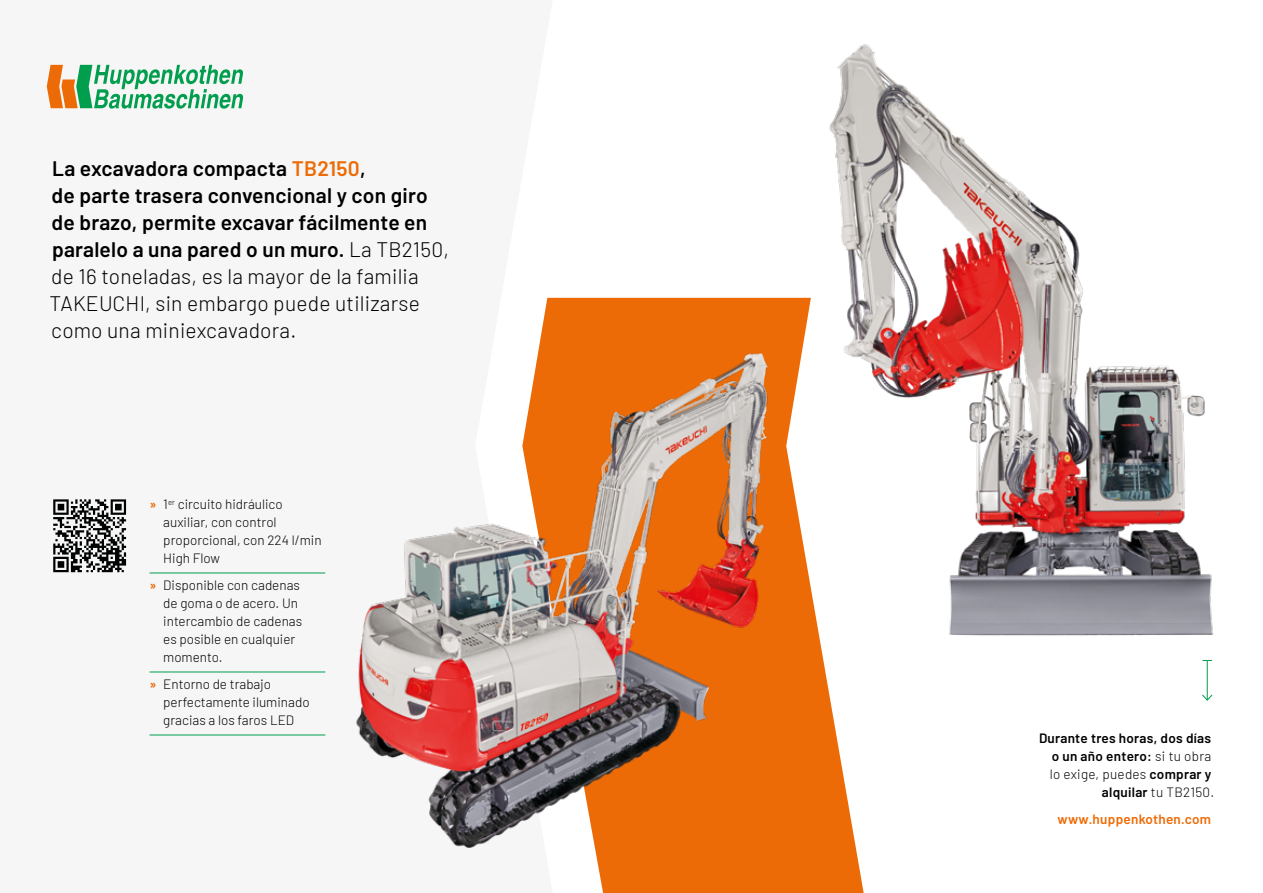
<style>
.page{position:relative;width:1263px;height:893px;background:#fff}
.page>*{position:absolute;margin:0;border:0;box-sizing:border-box;transform-origin:0 0}
.t1{font:600 21px/27px "Barlow";letter-spacing:.01em;color:#000}
.t2{font:300 13.5px/18px "Barlow";color:#000}
.t3{font:600 13.5px/18px "Barlow";letter-spacing:.02em;color:#000;text-align:right}
.t4{font:600 13.5px "Barlow";letter-spacing:.02em;color:#ed6b06}
.s1{color:#ed6b06}
.s2{font-weight:300}
.s3{font-weight:600;color:#ed6b06}
</style>
<div class="page">
<svg style="left:544px;top:298px;width:320px;height:595px;background:#ef7d25"></svg>
<svg style="left:47px;top:65px;width:196px;height:44px"></svg>
<img style="left:792px;top:44px;width:422px;height:657px">
<img style="left:173px;top:317px;width:818px;height:545px">
<svg style="left:53px;top:499px;width:73px;height:73px"></svg>
<hr style="left:150px;top:573px;width:175px;height:1px;background:#009e4d">
<hr style="left:150px;top:672px;width:175px;height:1px;background:#009e4d">
<hr style="left:150px;top:735px;width:175px;height:1px;background:#009e4d">
<p class="t1" style="left:49px;top:154px;width:401px">La excavadora compacta <span class="s1">TB2150</span>,<br>de parte trasera convencional y con giro de brazo, permite excavar fácilmente en paralelo a una pared o un muro. <span class="s2">La TB2150, de 16 toneladas, es la mayor de la familia TAKEUCHI, sin embargo puede utilizarse como una miniexcavadora.</span></p>
<p class="t2" style="left:163px;top:494px;width:160px;text-indent:-14px"><span class="s3">»</span> 1<sup>er</sup> circuito hidráulico auxiliar, con control proporcional, con 224 l/min<br>High Flow</p>
<p class="t2" style="left:163px;top:575px;width:140px;text-indent:-14px"><span class="s3">»</span> Disponible con cadenas de goma o de acero. Un intercambio de cadenas es posible en cualquier momento.</p>
<p class="t2" style="left:163px;top:674px;width:148px;text-indent:-14px"><span class="s3">»</span> Entorno de trabajo perfectamente iluminado gracias a los faros LED</p>
<p class="t3" style="left:1039px;top:728px;width:177px">Durante tres horas, dos días o un año entero: <span class="s2">si tu obra<br>lo exige, puedes</span> comprar y alquilar <span class="s2">tu TB2150.</span></p>
<p class="t4" style="left:1057px;top:809px;width:155px">www.huppenkothen.com</p>
</div>
